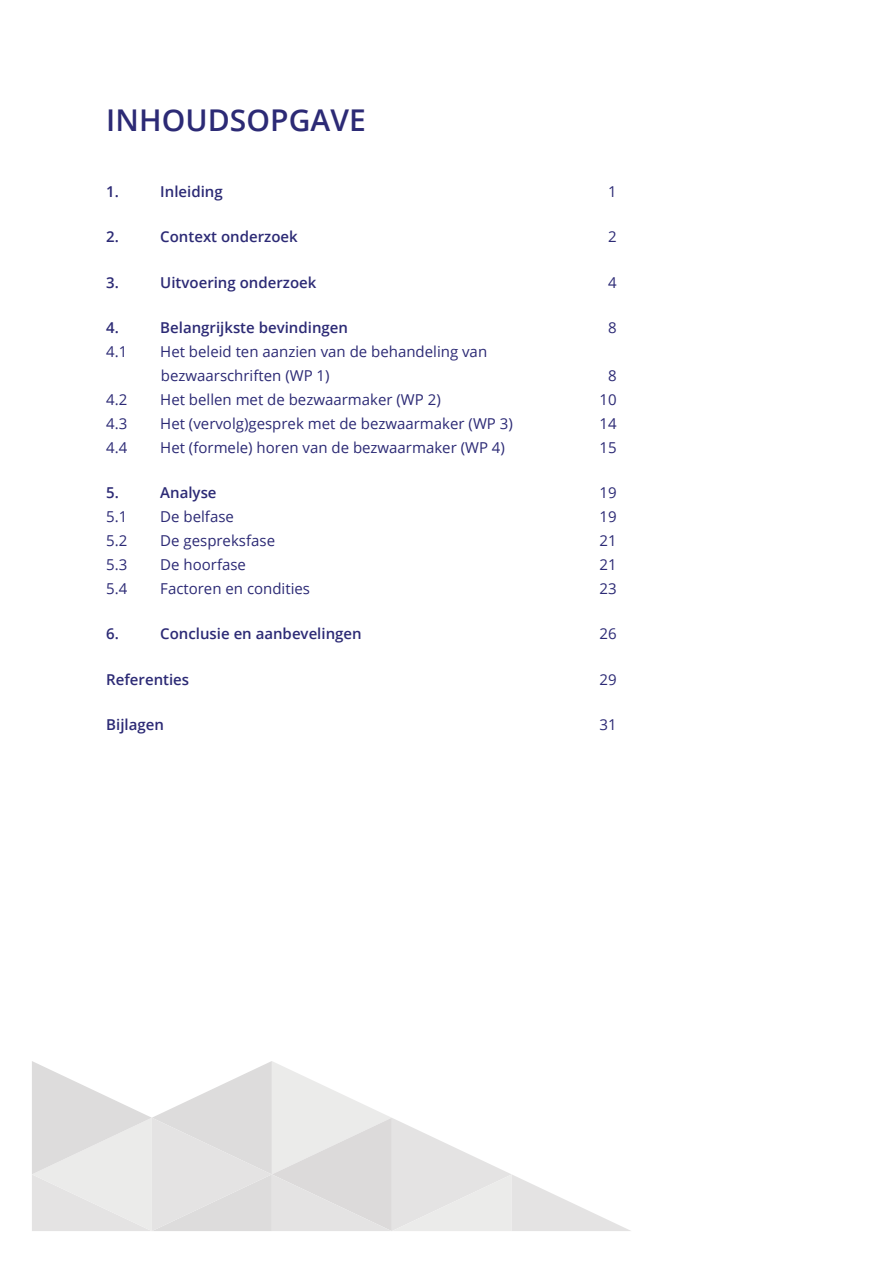
<style>
.page{position:relative;width:893px;height:1263px;background:#fff}
.page>*{position:absolute;margin:0;border:0;box-sizing:border-box;transform-origin:0 0}
.t1{font:600 30px "Open Sans";letter-spacing:.005em;color:#2c2a75}
.t2{font:15px/24px "Open Sans";color:#2c2a75}
.t3{font:600 15px "Open Sans";color:#2c2a75}
</style>
<div class="page">
<svg style="left:32px;top:1061px;width:599px;height:170px"></svg>
<h1 class="t1" style="left:106px;top:99px;width:261px">INHOUDSOPGAVE</h1>
<p class="t3" style="left:106px;top:181px;width:14px">1.</p>
<p class="t3" style="left:160px;top:181px;width:64px">Inleiding</p>
<p class="t2" style="left:608px;top:179px;width:10px">1</p>
<p class="t3" style="left:106px;top:227px;width:14px">2.</p>
<p class="t3" style="left:160px;top:227px;width:139px">Context onderzoek</p>
<p class="t2" style="left:608px;top:224px;width:10px">2</p>
<p class="t3" style="left:106px;top:272px;width:14px">3.</p>
<p class="t3" style="left:160px;top:272px;width:158px">Uitvoering onderzoek</p>
<p class="t2" style="left:608px;top:270px;width:10px">4</p>
<p class="t3" style="left:106px;top:317px;width:14px">4.</p>
<p class="t3" style="left:160px;top:317px;width:189px">Belangrijkste bevindingen</p>
<p class="t2" style="left:608px;top:315px;width:10px">8</p>
<p class="t2" style="left:106px;top:339px;width:23px">4.1</p>
<p class="t2" style="left:160px;top:339px;width:328px">Het beleid ten aanzien van de behandeling van bezwaarschriften (WP 1)</p>
<p class="t2" style="left:608px;top:363px;width:10px">8</p>
<p class="t2" style="left:106px;top:387px;width:23px">4.2</p>
<p class="t2" style="left:160px;top:387px;width:282px">Het bellen met de bezwaarmaker (WP 2)</p>
<p class="t2" style="left:599px;top:387px;width:19px">10</p>
<p class="t2" style="left:106px;top:411px;width:23px">4.3</p>
<p class="t2" style="left:160px;top:411px;width:354px">Het (vervolg)gesprek met de bezwaarmaker (WP 3)</p>
<p class="t2" style="left:599px;top:411px;width:19px">14</p>
<p class="t2" style="left:106px;top:435px;width:23px">4.4</p>
<p class="t2" style="left:160px;top:435px;width:346px">Het (formele) horen van de bezwaarmaker (WP 4)</p>
<p class="t2" style="left:599px;top:435px;width:19px">15</p>
<p class="t3" style="left:106px;top:482px;width:14px">5.</p>
<p class="t3" style="left:160px;top:482px;width:58px">Analyse</p>
<p class="t2" style="left:599px;top:480px;width:19px">19</p>
<p class="t2" style="left:106px;top:504px;width:23px">5.1</p>
<p class="t2" style="left:160px;top:504px;width:75px">De belfase</p>
<p class="t2" style="left:599px;top:504px;width:19px">19</p>
<p class="t2" style="left:106px;top:528px;width:23px">5.2</p>
<p class="t2" style="left:160px;top:528px;width:116px">De gespreksfase</p>
<p class="t2" style="left:599px;top:528px;width:19px">21</p>
<p class="t2" style="left:106px;top:552px;width:23px">5.3</p>
<p class="t2" style="left:160px;top:552px;width:87px">De hoorfase</p>
<p class="t2" style="left:599px;top:552px;width:19px">21</p>
<p class="t2" style="left:106px;top:576px;width:23px">5.4</p>
<p class="t2" style="left:160px;top:576px;width:151px">Factoren en condities</p>
<p class="t2" style="left:599px;top:576px;width:19px">23</p>
<p class="t3" style="left:106px;top:624px;width:14px">6.</p>
<p class="t3" style="left:160px;top:624px;width:203px">Conclusie en aanbevelingen</p>
<p class="t2" style="left:599px;top:621px;width:19px">26</p>
<p class="t3" style="left:106px;top:669px;width:84px">Referenties</p>
<p class="t2" style="left:599px;top:667px;width:19px">29</p>
<p class="t3" style="left:106px;top:714px;width:59px">Bijlagen</p>
<p class="t2" style="left:599px;top:712px;width:19px">31</p>
</div>
